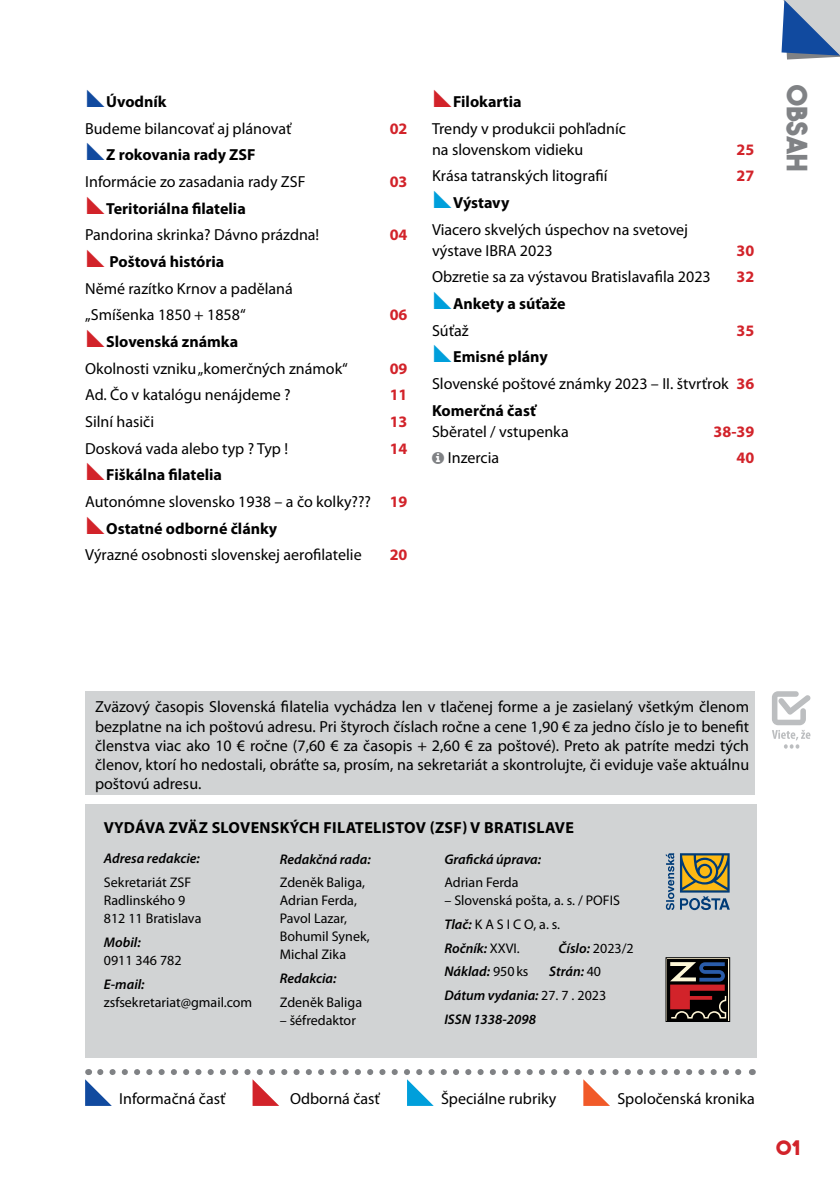
<style>
.page{position:relative;width:840px;height:1191px;background:#fff}
.page>*{position:absolute;margin:0;border:0;box-sizing:border-box;transform-origin:0 0}
.t1{font:28px "The Bold Font";color:#808285}
.t2{font:20px "The Bold Font";color:#d2232a}
.t3{font:16px/19.2px "Myriad Pro";color:#000}
.t4{font:700 16px "Myriad Pro";color:#000}
.t5{font:700 16px "Myriad Pro";letter-spacing:.02em;color:#000}
.t6{font:700 16px "Myriad Pro";color:#d2232a}
.t7{font:14px/18px "Myriad Pro";color:#000}
.t8{font:italic 600 14px/23.6px "Myriad Pro";color:#000}
.s1{font-weight:700;color:#d2232a}
.s2{font-weight:700}
.s3{font-weight:600;font-style:italic}
.s4{font-weight:400;font-style:normal}
</style>
<div class="page">
<svg style="left:781px;top:0;width:58px;height:60px;background:#7993b9"></svg>
<svg style="left:85px;top:1069px;width:657px;height:37px"></svg>
<div style="left:85px;top:804px;width:671px;height:253px;background:#d1d3d4"></div>
<div style="left:85px;top:691px;width:669px;height:104px;background:#d1d3d4"></div>
<svg style="left:772px;top:691px;width:38px;height:57px"></svg>
<svg style="left:665px;top:853px;width:64px;height:57px"></svg>
<div style="left:665px;top:957px;width:64px;height:64px;border:1px solid #000"></div>
<div style="left:667px;top:959px;width:61px;height:61px;background:#000"></div>
<svg style="left:670px;top:962px;width:55px;height:56px"></svg>
<p class="t4" style="left:106px;top:91px;width:62px">Úvodník</p>
<p class="t3" style="left:85px;top:118px;width:208px">Budeme bilancovať aj plánovať</p>
<p class="t6" style="left:389px;top:118px;width:19px">02</p>
<p class="t4" style="left:106px;top:144px;width:151px">Z rokovania rady ZSF</p>
<p class="t3" style="left:85px;top:172px;width:222px">Informácie zo zasadania rady ZSF</p>
<p class="t6" style="left:389px;top:171px;width:19px">03</p>
<p class="t4" style="left:106px;top:198px;width:141px">Teritoriálna filatelia</p>
<p class="t3" style="left:85px;top:225px;width:235px">Pandorina skrinka? Dávno prázdna!</p>
<p class="t6" style="left:389px;top:224px;width:19px">04</p>
<p class="t4" style="left:110px;top:251px;width:116px">Poštová história</p>
<p class="t3" style="left:85px;top:275px;width:209px;line-height:26.6px">Němé razítko Krnov a padělaná „Smíšenka 1850 + 1858“</p>
<p class="t6" style="left:389px;top:304px;width:19px">06</p>
<p class="t4" style="left:106px;top:331px;width:133px">Slovenská známka</p>
<p class="t3" style="left:85px;top:358px;width:264px">Okolnosti vzniku „komerčných známok“</p>
<p class="t6" style="left:389px;top:358px;width:19px">09</p>
<p class="t3" style="left:85px;top:385px;width:207px">Ad. Čo v katalógu nenájdeme ?</p>
<p class="t6" style="left:389px;top:384px;width:19px">11</p>
<p class="t3" style="left:85px;top:412px;width:71px">Silní hasiči</p>
<p class="t6" style="left:389px;top:411px;width:19px">13</p>
<p class="t3" style="left:85px;top:438px;width:204px">Dosková vada alebo typ ? Typ !</p>
<p class="t6" style="left:389px;top:438px;width:19px">14</p>
<p class="t4" style="left:106px;top:464px;width:117px">Fiškálna filatelia</p>
<p class="t3" style="left:85px;top:492px;width:323px">Autonómne slovensko 1938 – a čo kolky??? <span class="s1">19</span></p>
<p class="t4" style="left:106px;top:518px;width:172px">Ostatné odborné články</p>
<p class="t3" style="left:85px;top:545px;width:278px">Výrazné osobnosti slovenskej aerofilatelie</p>
<p class="t6" style="left:389px;top:544px;width:19px">20</p>
<p class="t4" style="left:453px;top:91px;width:70px">Filokartia</p>
<p class="t3" style="left:432px;top:117px;width:195px;line-height:21px">Trendy v produkcii pohľadníc na slovenskom vidieku</p>
<p class="t6" style="left:736px;top:139px;width:19px">25</p>
<p class="t3" style="left:432px;top:166px;width:177px">Krása tatranských litografií</p>
<p class="t6" style="left:736px;top:165px;width:19px">27</p>
<p class="t4" style="left:453px;top:192px;width:58px">Výstavy</p>
<p class="t3" style="left:432px;top:218px;width:257px;line-height:21px">Viacero skvelých úspechov na svetovej výstave IBRA 2023</p>
<p class="t6" style="left:736px;top:240px;width:19px">30</p>
<p class="t3" style="left:432px;top:267px;width:280px">Obzretie sa za výstavou Bratislavafila 2023</p>
<p class="t6" style="left:736px;top:266px;width:19px">32</p>
<p class="t4" style="left:453px;top:293px;width:114px">Ankety a súťaže</p>
<p class="t3" style="left:432px;top:320px;width:38px">Súťaž</p>
<p class="t6" style="left:736px;top:320px;width:19px">35</p>
<p class="t3" style="left:432px;top:343px;width:323px;line-height:26.6px;text-indent:21px"><span class="s2">Emisné plány<br></span>Slovenské poštové známky 2023 – II. štvrťrok <span class="s1">36<br></span><span class="s2">Komerčná časť</span></p>
<p class="t3" style="left:432px;top:421px;width:138px">Sběratel / vstupenka</p>
<p class="t6" style="left:713px;top:421px;width:42px">38-39</p>
<p class="t3" style="left:447px;top:448px;width:53px">Inzercia</p>
<p class="t6" style="left:736px;top:447px;width:19px">40</p>
<h1 class="t1" style="left:814px;top:85px;width:88px;rotate:90deg">OBSAH</h1>
<p class="t3" style="left:95px;top:697px;width:655px;text-align:justify">Zväzový časopis Slovenská filatelia vychádza len v tlačenej forme a je zasielaný všetkým členom bezplatne na ich poštovú adresu. Pri štyroch číslach ročne a cene 1,90 € za jedno číslo je to benefit členstva viac ako 10 € ročne (7,60 € za časopis + 2,60 € za poštové). Preto ak patríte medzi tých členov, ktorí ho nedostali, obráťte sa, prosím, na sekretariát a skontrolujte, či eviduje vaše aktuálnu poštovú adresu.</p>
<p class="t5" style="left:104px;top:817px;width:471px">VYDÁVA ZVÄZ SLOVENSKÝCH FILATELISTOV (ZSF) V BRATISLAVE</p>
<p class="t8" style="left:104px;top:846px;width:97px">Adresa redakcie:</p>
<p class="t7" style="left:104px;top:873px;width:99px">Sekretariát ZSF<br>Radlinského 9<br>812 11 Bratislava</p>
<p class="t8" style="left:104px;top:930px;width:38px">Mobil:</p>
<p class="t7" style="left:104px;top:951px;width:79px">0911 346 782</p>
<p class="t8" style="left:104px;top:971px;width:42px">E-mail:</p>
<p class="t7" style="left:104px;top:992px;width:150px">zsfsekretariat@gmail.com</p>
<p class="t8" style="left:279px;top:846px;width:92px">Redakčná rada:</p>
<p class="t7" style="left:279px;top:873px;width:91px">Zdeněk Baliga,<br>Adrian Ferda,<br>Pavol Lazar,<br>Bohumil Synek,<br>Michal Zika</p>
<p class="t8" style="left:279px;top:966px;width:58px">Redakcia:</p>
<p class="t7" style="left:279px;top:992px;width:84px">Zdeněk Baliga</p>
<p class="t7" style="left:279px;top:1010px;width:78px">– šéfredaktor</p>
<p class="t8" style="left:444px;top:846px;width:98px">Grafická úprava:</p>
<p class="t7" style="left:444px;top:873px;width:76px">Adrian Ferda</p>
<p class="t7" style="left:444px;top:888px;width:177px;line-height:23.6px">– Slovenská pošta, a. s. / POFIS<br><span class="s3">Tlač:</span> K A S I C O, a. s.<br><span class="s3">Ročník:</span> XXVI.</p>
<p class="t8" style="left:558px;top:935px;width:77px">Číslo: <span class="s4">2023/2</span></p>
<p class="t8" style="left:444px;top:959px;width:86px">Náklad: <span class="s4">950ks</span></p>
<p class="t8" style="left:444px;top:959px;width:163px;text-indent:105px">Strán: <span class="s4">40<br></span>Dátum vydania: <span class="s4">27. 7 . 2023<br></span>ISSN 1338-2098</p>
<p class="t3" style="left:119px;top:1088px;width:108px">Informačná časť</p>
<p class="t3" style="left:290px;top:1088px;width:91px">Odborná časť</p>
<p class="t3" style="left:441px;top:1088px;width:117px">Špeciálne rubriky</p>
<p class="t3" style="left:617px;top:1088px;width:139px">Spoločenská kronika</p>
<p class="t2" style="left:776px;top:1135px;width:25px">01</p>
</div>
